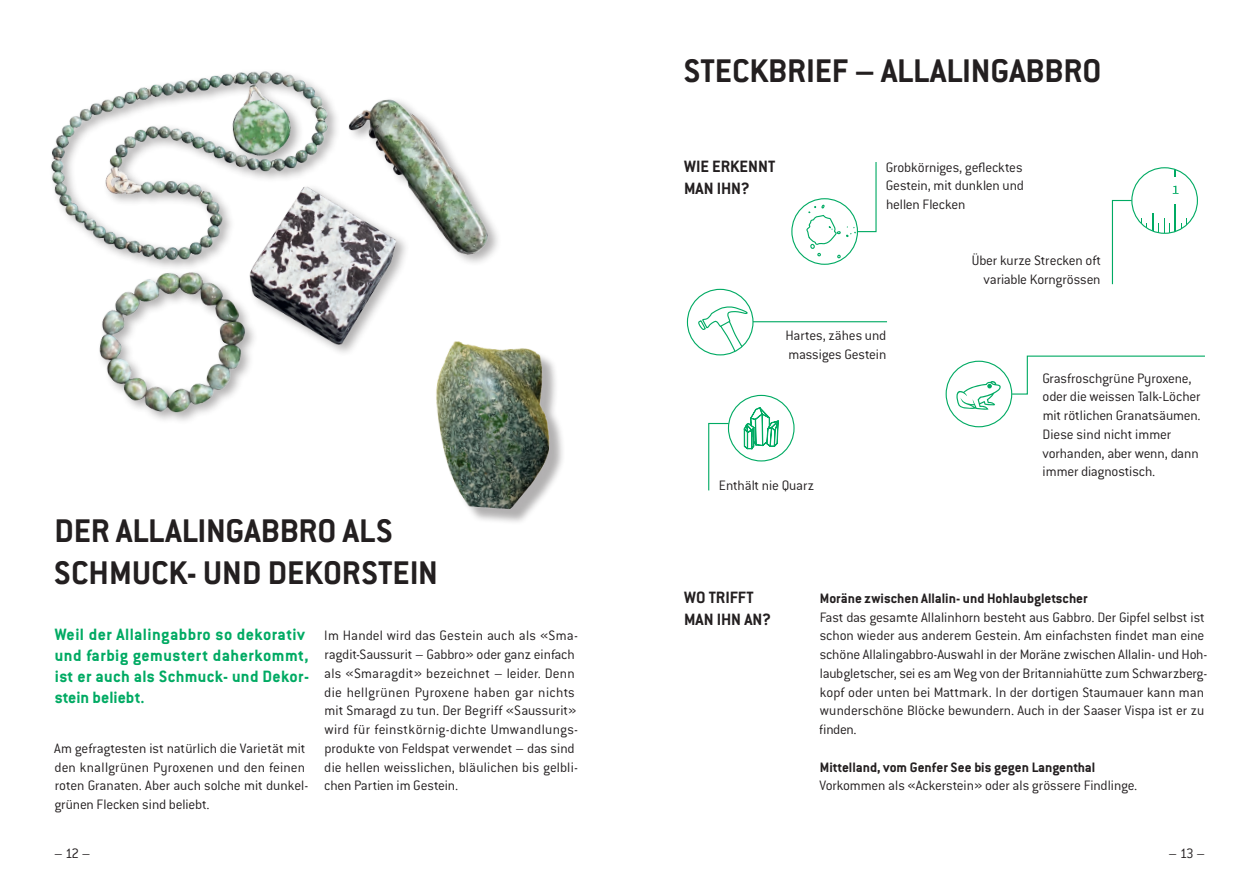
<style>
.page{position:relative;width:1259px;height:893px;background:#fff}
.page>*{position:absolute;margin:0;border:0;box-sizing:border-box;transform-origin:0 0}
.t1{font:700 36px/42px "ESCMID Conduit ITC";color:#231f20}
.t2{font:700 18px/20.9px "ESCMID Conduit ITC";letter-spacing:.02em;color:#00aa63}
.t3{font:700 18px/22.5px "ESCMID Conduit ITC";color:#231f20}
.t4{font:300 15px/18.8px "ESCMID Conduit ITC";letter-spacing:-.005em;color:#231f20}
.t5{font:700 15px "ESCMID Conduit ITC";color:#231f20}
</style>
<div class="page">
<img style="left:51px;top:71px;width:447px;height:350px">
<img style="left:417px;top:321px;width:146px;height:201px">
<svg style="left:1174px;top:168px;width:2px;height:8px"></svg>
<svg style="left:806px;top:162px;width:71px;height:96px"></svg>
<hr style="left:751px;top:321px;width:136px;height:1px;background:#00aa63">
<div style="left:945px;top:361px;width:67px;height:66px;border:1px solid #00aa63;border-radius:50%"></div>
<svg style="left:1011px;top:355px;width:194px;height:40px"></svg>
<svg style="left:1111px;top:186px;width:82px;height:99px"></svg>
<svg style="left:698px;top:306px;width:82px;height:185px"></svg>
<svg style="left:956px;top:381px;width:45px;height:29px"></svg>
<h1 class="t1" style="left:683px;top:48px;width:419px">STECKBRIEF – ALLALINGABBRO</h1>
<p class="t3" style="left:684px;top:154px;width:93px">WIE ERKENNT<br>MAN IHN?</p>
<p class="t4" style="left:886px;top:157px;width:139px;text-align:justify">Grobkörniges, geflecktes Gestein, mit dunklen und hellen Flecken</p>
<p class="t4" style="left:785px;top:326px;width:102px">Hartes, zähes und massiges Gestein</p>
<p class="t4" style="left:971px;top:251px;width:131px;text-align:right">Über kurze Strecken oft variable Korngrössen</p>
<h1 class="t1" style="left:54px;top:509px;width:386px">DER ALLALINGABBRO ALS<br>SCHMUCK- UND DEKORSTEIN</h1>
<p class="t2" style="left:55px;top:624px;width:256px">Weil der Allalingabbro so dekorativ und farbig gemustert daherkommt, ist er auch als Schmuck- und Dekor&shy;stein beliebt.</p>
<p class="t4" style="left:54px;top:738px;width:256px">Am gefragtesten ist natürlich die Varietät mit den knallgrünen Pyroxenen und den feinen roten Granaten. Aber auch solche mit dunkel&shy;grünen Flecken sind beliebt.</p>
<p class="t4" style="left:324px;top:626px;width:255px">Im Handel wird das Gestein auch als «Sma&shy;ragdit-Saussurit – Gabbro» oder ganz einfach als «Smaragdit» bezeichnet – leider. Denn die hellgrünen Pyroxene haben gar nichts mit Smaragd zu tun. Der Begriff «Saussurit» wird für feinstkörnig-dichte Umwandlungs&shy;produkte von Feldspat verwendet – das sind die hellen weisslichen, bläulichen bis gelbli&shy;chen Partien im Gestein.</p>
<p class="t4" style="left:719px;top:476px;width:97px">Enthält nie Quarz</p>
<p class="t4" style="left:1042px;top:368px;width:160px">Grasfroschgrüne Pyroxene, oder die weissen Talk-Löcher mit rötlichen Granatsäumen.<br>Diese sind nicht immer vorhanden, aber wenn, dann immer diagnostisch.</p>
<p class="t3" style="left:684px;top:586px;width:88px">WO TRIFFT<br>MAN IHN AN?</p>
<p class="t5" style="left:820px;top:589px;width:269px">Moräne zwischen Allalin- und Hohlaubgletscher</p>
<p class="t4" style="left:819px;top:607px;width:390px">Fast das gesamte Allalinhorn besteht aus Gabbro. Der Gipfel selbst ist schon wieder aus anderem Gestein. Am einfachsten findet man eine schöne Allalingabbro-Auswahl in der Moräne zwischen Allalin- und Hoh&shy;laubgletscher, sei es am Weg von der Britanniahütte zum Schwarzberg&shy;kopf oder unten bei Mattmark. In der dortigen Staumauer kann man wunderschöne Blöcke bewundern. Auch in der Saaser Vispa ist er zu finden.</p>
<p class="t5" style="left:820px;top:758px;width:277px">Mittelland, vom Genfer See bis gegen Langenthal</p>
<p class="t4" style="left:819px;top:776px;width:319px">Vorkommen als «Ackerstein» oder als grössere Findlinge.</p>
<p class="t4" style="left:54px;top:843px;width:38px">– 12 –</p>
<p class="t4" style="left:1168px;top:843px;width:38px">– 13 –</p>
</div>
